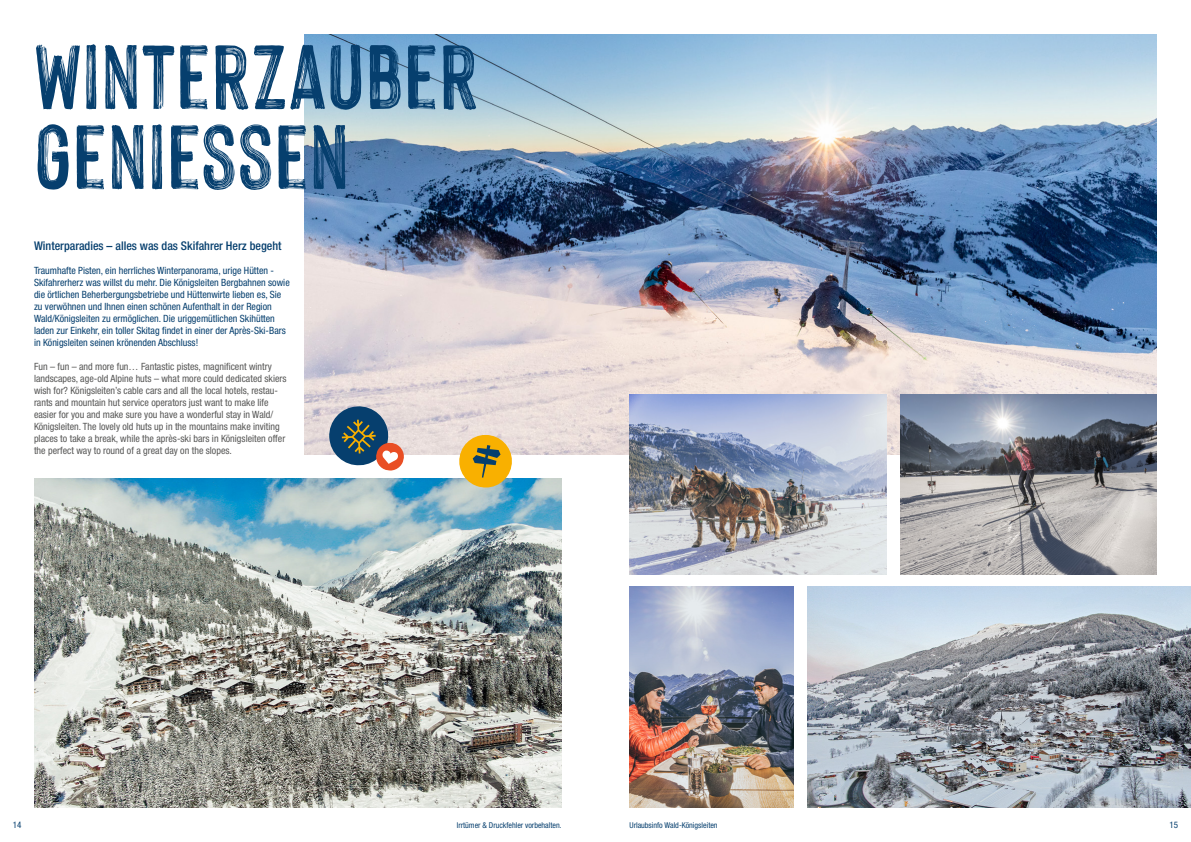
<style>
.page{position:relative;width:1191px;height:842px;background:#fff}
.page>*{position:absolute;margin:0;border:0;box-sizing:border-box;transform-origin:0 0}
.t1{font:100px/80px "Hackney Vector";color:#063f6e}
.t2{font:500 condensed 12px "Helvetica Neue LT Pro";color:#063f6e}
.t3{font:condensed 10px/12px "Helvetica Neue LT Pro";color:#575756}
.t4{font:condensed 10px/12px "Helvetica Neue LT Pro";color:#063f6e}
.t5{font:condensed 9px "Helvetica Neue LT Pro";color:#063f6e}
.t6{font:condensed 8px "Helvetica Neue LT Pro";color:#063f6e}
</style>
<div class="page">
<img style="left:305px;top:34px;width:851px;height:420px">
<img style="left:629px;top:586px;width:164px;height:222px">
<img style="left:900px;top:394px;width:257px;height:180px">
<img style="left:34px;top:478px;width:527px;height:330px">
<img style="left:629px;top:394px;width:257px;height:180px">
<svg style="left:328px;top:405px;width:77px;height:66px;background:#81868f"></svg>
<svg style="left:457px;top:433px;width:57px;height:57px;background:#d0b053"></svg>
<img style="left:807px;top:586px;width:384px;height:222px">
<h1 class="t1" style="left:34px;top:34px;width:446px">WINTERZAUBER<br>GENIESSEN</h1>
<p class="t2" style="left:34px;top:239px;width:249px">Winterparadies – alles was das Skifahrer Herz begeht</p>
<p class="t4" style="left:34px;top:264px;width:257px">Traumhafte Pisten, ein herrliches Winterpanorama, urige Hütten - Skifahrerherz was willst du mehr. Die Königsleiten Bergbahnen sowie die örtlichen Beherbergungsbetriebe und Hüttenwirte lieben es, Sie zu verwöhnen und Ihnen einen schönen Aufenthalt in der Region Wald/Königsleiten zu ermöglichen. Die uriggemütlichen Skihütten laden zur Einkehr, ein toller Skitag findet in einer der Après-Ski-Bars in Königsleiten seinen krönenden Abschluss!</p>
<p class="t3" style="left:34px;top:360px;width:254px">Fun – fun – and more fun… Fantastic pistes, magnificent wintry landscapes, age-old Alpine huts – what more could dedicated skiers wish for? Königsleiten’s cable cars and all the local hotels, restau&shy;rants and mountain hut service operators just want to make life easier for you and make sure you have a wonderful stay in Wald/ Königsleiten. The lovely old huts up in the mountains make inviting places to take a break, while the après-ski bars in Königsleiten offer the perfect way to round of a great day on the slopes.</p>
<p class="t5" style="left:13px;top:820px;width:10px">14</p>
<p class="t6" style="left:457px;top:820px;width:106px">Irrtümer &amp; Druckfehler vorbehalten.</p>
<p class="t6" style="left:629px;top:820px;width:90px">Urlaubsinfo Wald-Königsleiten</p>
<p class="t5" style="left:1169px;top:820px;width:10px">15</p>
</div>
